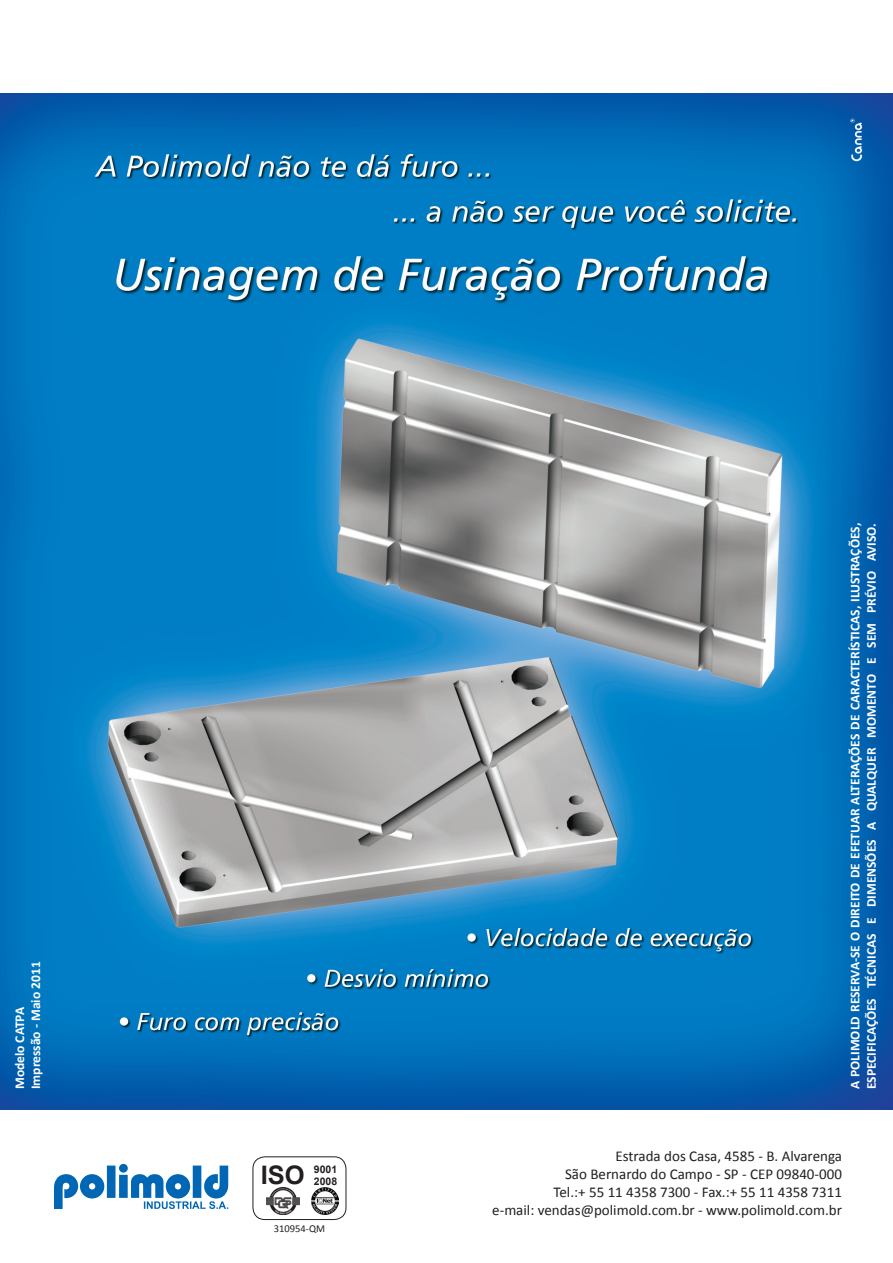
<style>
.page{position:relative;width:893px;height:1263px;background:#fff}
.page>*{position:absolute;margin:0;border:0;box-sizing:border-box;transform-origin:0 0}
.t1{font:700 25.5px "Arial";color:#231f20}
.t2{font:15px/18px "Calibri";color:#231f20;text-align:right}
.t3{font:700 13.5px/16.2px "Calibri";color:#fff}
.t4{font:10.5px "Calibri";color:#231f20}
.t5{font:700 10.5px/12.6px "Arial";color:#231f20}
</style>
<div class="page">
<img style="left:0;top:94px;width:892px;height:1015px">
<img style="left:849px;top:119px;width:13px;height:43px">
<div style="left:253px;top:1157px;width:93px;height:63px;border:1px solid #231f20;border-radius:12px"></div>
<img style="left:267px;top:1188px;width:32px;height:26px">
<img style="left:312px;top:1188px;width:26px;height:26px">
<svg style="left:54px;top:1164px;width:174px;height:45px"></svg>
<p class="t3" style="left:13px;top:1089px;width:129px;rotate:-90deg">Modelo CATPA<br>Impressão - Maio 2011</p>
<h1 class="t1" style="left:261px;top:1161px;width:45px">ISO</h1>
<p class="t5" style="left:314px;top:1163px;width:25px">9001<br>2008</p>
<p class="t4" style="left:274px;top:1224px;width:53px">310954-QM</p>
<p class="t3" style="left:848px;top:1089px;width:568px;rotate:-90deg">A POLIMOLD RESERVA-SE O DIREITO DE EFETUAR ALTERAÇÕES DE CARACTERÍSTICAS, ILUSTRAÇÕES,<br>ESPECIFICAÇÕES TÉCNICAS E DIMENSÕES A QUALQUER MOMENTO E SEM PRÉVIO AVISO.</p>
<p class="t2" style="left:492px;top:1148px;width:351px">Estrada dos Casa, 4585 - B. Alvarenga<br>São Bernardo do Campo - SP - CEP 09840-000<br>Tel.:+ 55 11 4358 7300 - Fax.:+ 55 11 4358 7311<br>e-mail: vendas@polimold.com.br - www.polimold.com.br</p>
</div>
